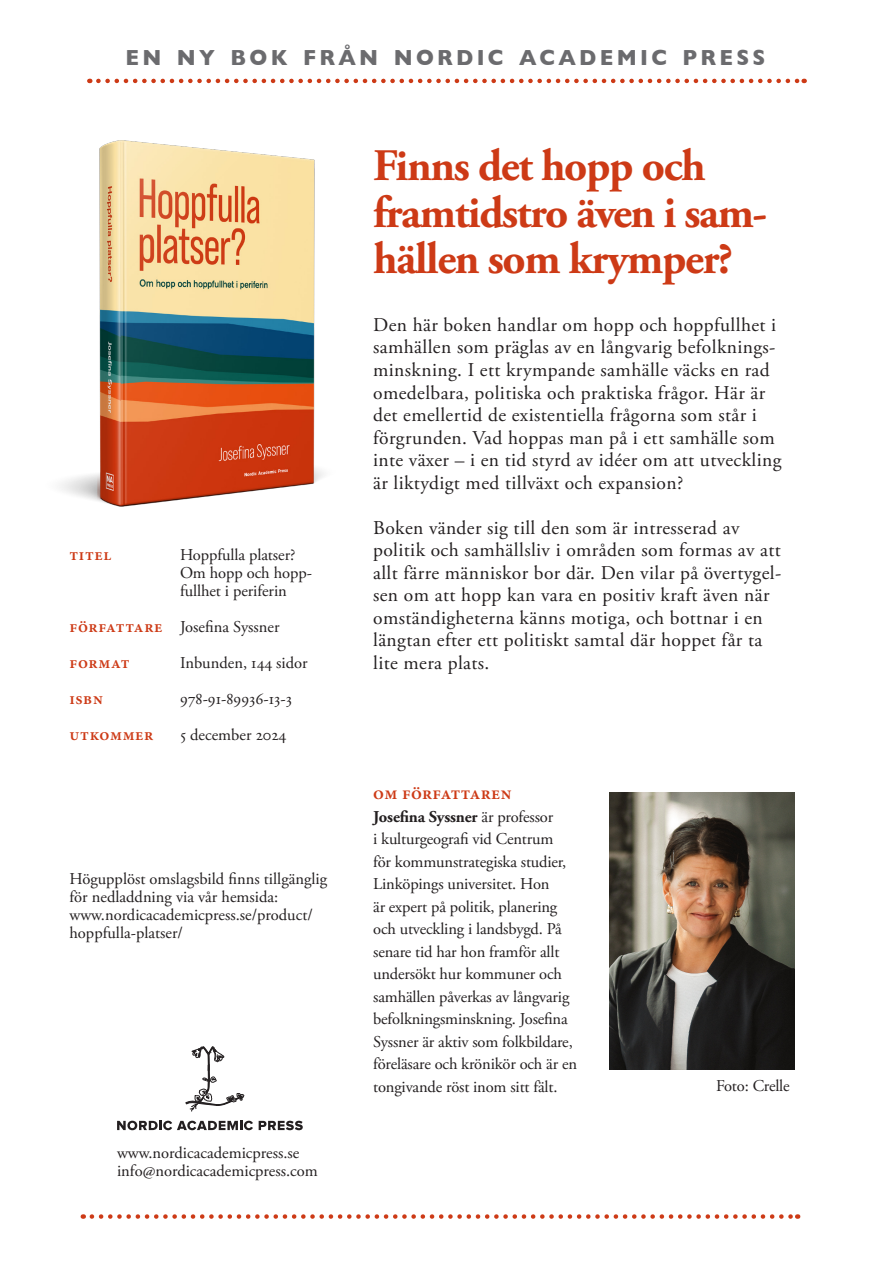
<style>
.page{position:relative;width:893px;height:1263px;background:#fff}
.page>*{position:absolute;margin:0;border:0;box-sizing:border-box;transform-origin:0 0}
.Styckeformat_1{font:700 45px/46.5px "Adobe Garamond Pro";letter-spacing:-.03em;color:#cd3a16}
.t1{font:700 22.2px "Gill Sans";letter-spacing:.155em;color:#6b6b6e;scale:.94 1}
.t2{font:19.5px/22.5px "Adobe Garamond Pro";letter-spacing:.02em;color:#231f20}
.om_forf{font:600 18px "Minion Pro";letter-spacing:.015em;color:#cd3a16}
.om_forf_brod{font:16.5px/22.5px "Adobe Garamond Pro";letter-spacing:-.01em;color:#231f20}
.Info{font:16.5px/18px "Adobe Garamond Pro";color:#231f20}
.Kapitäl_Info{font:600 16.5px "Minion Pro";letter-spacing:.04em;color:#cd3a16}
.om_forf_brod-2{font:700 16.5px "Adobe Garamond Pro";letter-spacing:-.01em;color:#231f20}
.s1{font-weight:400}
</style>
<div class="page">
<svg style="left:98px;top:79px;width:707px;height:4px"></svg>
<img style="left:609px;top:792px;width:185px;height:277px">
<svg style="left:92px;top:1214px;width:706px;height:5px"></svg>
<svg style="left:117px;top:1121px;width:136px;height:9px"></svg>
<svg style="left:259px;top:1121px;width:44px;height:9px"></svg>
<svg style="left:186px;top:1046px;width:58px;height:66px"></svg>
<img style="left:60px;top:140px;width:264px;height:367px">
<p class="t1" style="left:126px;top:40px;width:682px">EN NY BOK FRÅN NORDIC ACADEMIC PRESS</p>
<p class="Kapitäl_Info" style="left:69px;top:543px;width:43px">titel</p>
<p class="Kapitäl_Info" style="left:69px;top:615px;width:95px">författare</p>
<p class="Kapitäl_Info" style="left:69px;top:651px;width:62px">format</p>
<p class="Kapitäl_Info" style="left:69px;top:687px;width:35px">isbn</p>
<p class="Kapitäl_Info" style="left:69px;top:723px;width:86px">utkommer</p>
<p class="Info" style="left:180px;top:546px;width:117px">Hoppfulla platser?</p>
<p class="Info" style="left:180px;top:564px;width:133px">Om hopp och hopp-</p>
<p class="Info" style="left:180px;top:582px;width:108px">fullhet i periferin</p>
<p class="Info" style="left:180px;top:618px;width:101px">Josefina Syssner</p>
<p class="Info" style="left:180px;top:654px;width:129px">Inbunden, 144 sidor</p>
<p class="Info" style="left:180px;top:690px;width:113px">978-91-89936-13-3</p>
<p class="Info" style="left:180px;top:726px;width:108px">5 december 2024</p>
<p class="Info" style="left:69px;top:870px;width:259px">Högupplöst omslagsbild finns tillgänglig för nedladdning via vår hemsida:</p>
<p class="Info" style="left:69px;top:906px;width:245px">www.nordicacademicpress.se/product/ hoppfulla-platser/</p>
<p class="Info" style="left:117px;top:1144px;width:184px">www.nordicacademicpress.se</p>
<p class="Info" style="left:117px;top:1162px;width:202px">info@nordicacademicpress.com</p>
<p class="Styckeformat_1" style="left:373px;top:143px;width:396px">Finns det hopp och framtidstro även i sam-</p>
<p class="Styckeformat_1" style="left:373px;top:236px;width:361px">hällen som krymper?</p>
<p class="t2" style="left:373px;top:314px;width:410px">Den här boken handlar om hopp och hoppfullhet i samhällen som präglas av en långvarig befolknings&shy;minskning. I ett krympande samhälle väcks en rad omedelbara, politiska och praktiska frågor. Här är det emellertid de existentiella frågorna som står i förgrunden. Vad hoppas man på i ett samhälle som inte växer – i en tid styrd av idéer om att utveckling är liktydigt med tillväxt och expansion?</p>
<p class="t2" style="left:373px;top:517px;width:368px">Boken vänder sig till den som är intresserad av</p>
<p class="t2" style="left:373px;top:539px;width:410px">politik och samhällsliv i områden som formas av att allt färre människor bor där. Den vilar på övertygel&shy;sen om att hopp kan vara en positiv kraft även när omständigheterna känns motiga, och bottnar i en längtan efter ett politiskt samtal där hoppet får ta</p>
<p class="t2" style="left:373px;top:652px;width:118px">lite mera plats.</p>
<p class="om_forf" style="left:373px;top:781px;width:140px">om författaren</p>
<p class="om_forf_brod-2" style="left:373px;top:807px;width:182px">Josefina Syssner <span class="s1">är professor</span></p>
<p class="om_forf_brod" style="left:373px;top:828px;width:182px">i kulturgeografi vid Centrum</p>
<p class="om_forf_brod" style="left:373px;top:851px;width:195px">för kommunstrategiska studier,</p>
<p class="om_forf_brod" style="left:373px;top:873px;width:178px">Linköpings universitet. Hon</p>
<p class="om_forf_brod" style="left:373px;top:896px;width:186px">är expert på politik, planering</p>
<p class="om_forf_brod" style="left:373px;top:918px;width:190px">och utveckling i landsbygd. På</p>
<p class="om_forf_brod" style="left:373px;top:941px;width:188px">senare tid har hon framför allt</p>
<p class="om_forf_brod" style="left:373px;top:963px;width:190px">undersökt hur kommuner och</p>
<p class="om_forf_brod" style="left:373px;top:986px;width:198px">samhällen påverkas av långvarig</p>
<p class="om_forf_brod" style="left:373px;top:1008px;width:205px">befolkningsminskning. Josefina Syssner är aktiv som folkbildare, föreläsare och krönikör och är en tongivande röst inom sitt fält.</p>
<p class="om_forf_brod" style="left:716px;top:1075px;width:75px">Foto: Crelle</p>
</div>
